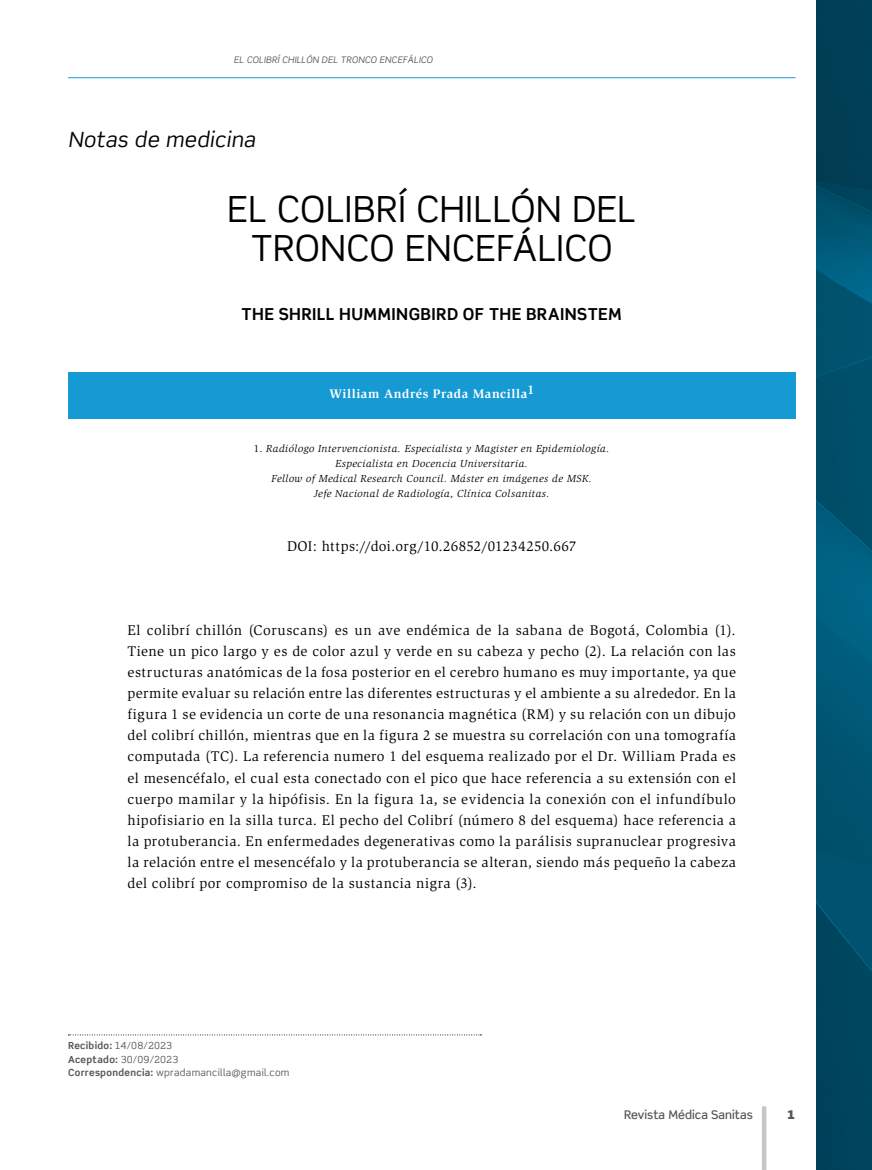
<style>
.page{position:relative;width:872px;height:1170px;background:#fff}
.page>*{position:absolute;margin:0;border:0;box-sizing:border-box;transform-origin:0 0}
._05Tit_princ{font:36px/39px "Scene Std";letter-spacing:.015em;color:#000;text-align:center}
._04Antetitulo{font:italic 21px "Scene Std";letter-spacing:.02em;color:#000}
._06Tit_ingles{font:700 16.5px "Scene Std";letter-spacing:.025em;color:#000}
._02Body_sin_sang{font:14.4px/21px "Slimbach Std";letter-spacing:.03em;color:#000;text-align:justify}
._07Autores{font:700 12.75px "Slimbach Std";letter-spacing:.04em;color:#fff}
.t1{font:500 12px "Scene Std";color:#575756}
.t2{font:900 12px "Scene Std";color:#575756}
._08Filiacion_Autores{font:italic 10.5px/15px "Slimbach Std";letter-spacing:.045em;color:#000;text-align:center}
._03pie_de_pagina{font:9.75px "Scene Std";letter-spacing:.03em;color:#575756}
.t3{font:italic 9px "Scene Std";letter-spacing:.02em;color:#575756}
.s1{font-style:normal}
.s2{font-weight:700}
</style>
<div class="page">
<hr style="left:68px;top:77px;width:727px;height:1px;background:#169ad3">
<hr style="left:762px;top:1106px;width:4px;height:63px;background:#c6c6c6">
<img style="left:816px;top:0;width:56px;height:1169px">
<svg style="left:68px;top:1034px;width:413px;height:1px"></svg>
<div style="left:68px;top:372px;width:727px;height:47px;background:#169ad3"></div>
<p class="t3" style="left:234px;top:54px;width:200px">EL COLIBRÍ CHILLÓN DEL TRONCO ENCEFÁLICO</p>
<p class="_04Antetitulo" style="left:68px;top:127px;width:189px">Notas de medicina</p>
<p class="_05Tit_princ" style="left:227px;top:189px;width:410px">EL COLIBRÍ CHILLÓN DEL<br>TRONCO ENCEFÁLICO</p>
<p class="_06Tit_ingles" style="left:242px;top:304px;width:382px">THE SHRILL HUMMINGBIRD OF THE BRAINSTEM</p>
<p class="_07Autores" style="left:329px;top:386px;width:207px">William Andrés Prada Mancilla1</p>
<p class="_08Filiacion_Autores" style="left:254px;top:441px;width:357px"><span class="s1">1.</span> Radiólogo Intervencionista. Especialista y Magister en Epidemiología.<br>Especialista en Docencia Universitaria.<br>Fellow of Medical Research Council. Máster en imágenes de MSK.<br>Jefe Nacional de Radiología, Clínica Colsanitas.</p>
<p class="_02Body_sin_sang" style="left:287px;top:536px;width:291px">DOI: https://doi.org/10.26852/01234250.667</p>
<p class="_02Body_sin_sang" style="left:128px;top:620px;width:610px">El colibrí chillón (Coruscans) es un ave endémica de la sabana de Bogotá, Colombia (1).<br>Tiene un pico largo y es de color azul y verde en su cabeza y pecho (2). La relación con las estructuras anatómicas de la fosa posterior en el cerebro humano es muy importante, ya que permite evaluar su relación entre las diferentes estructuras y el ambiente a su alrededor. En la figura 1 se evidencia un corte de una resonancia magnética (RM) y su relación con un dibujo del colibrí chillón, mientras que en la figura 2 se muestra su correlación con una tomografía computada (TC). La referencia numero 1 del esquema realizado por el Dr. William Prada es el mesencéfalo, el cual esta conectado con el pico que hace referencia a su extensión con el cuerpo mamilar y la hipófisis. En la figura 1a, se evidencia la conexión con el infundíbulo hipofisiario en la silla turca. El pecho del Colibrí (número 8 del esquema) hace referencia a la protuberancia. En enfermedades degenerativas como la parálisis supranuclear progresiva la relación entre el mesencéfalo y la protuberancia se alteran, siendo más pequeño la cabeza del colibrí por compromiso de la sustancia nigra (3).</p>
<p class="_03pie_de_pagina" style="left:68px;top:1039px;width:106px"><span class="s2">Recibido:</span> 14/08/2023</p>
<p class="_03pie_de_pagina" style="left:68px;top:1053px;width:112px"><span class="s2">Aceptado:</span> 30/09/2023</p>
<p class="_03pie_de_pagina" style="left:68px;top:1066px;width:223px"><span class="s2">Correspondencia:</span> wpradamancilla@gmail.com</p>
<p class="t1" style="left:624px;top:1106px;width:130px">Revista Médica Sanitas</p>
<p class="t2" style="left:787px;top:1106px;width:10px">1</p>
</div>
